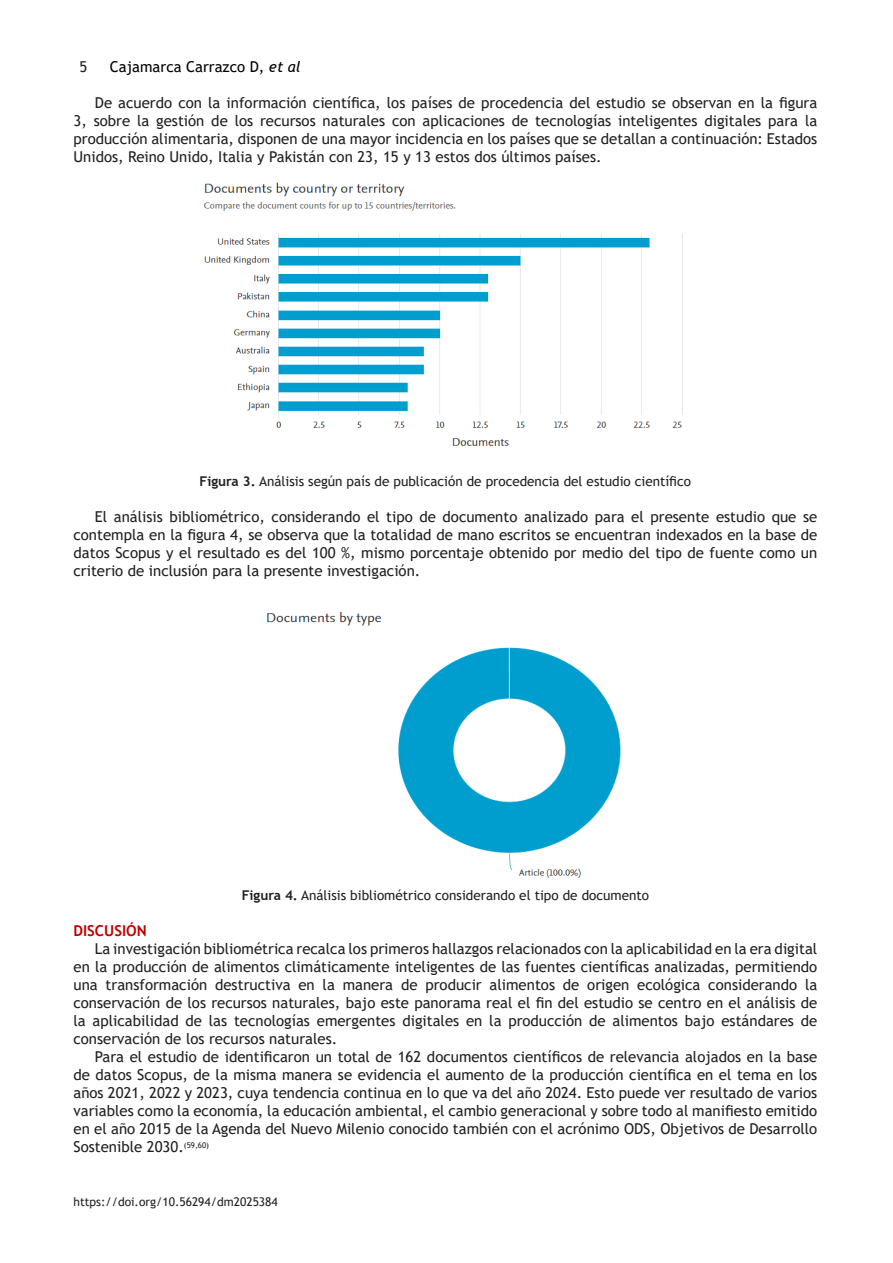
<style>
.page{position:relative;width:893px;height:1263px;background:#fff}
.page>*{position:absolute;margin:0;border:0;box-sizing:border-box;transform-origin:0 0}
.t1{font:15px/18px "Trebuchet MS";color:#231f20;text-align:justify}
.t2{font:15px "Trebuchet MS";color:#000}
.t3{font:700 15px "Trebuchet MS";color:#be0000}
.t4{font:13.5px "Trebuchet MS";color:#231f20}
.t5{font:12px "Trebuchet MS";color:#231f20}
.s1{font-style:italic}
.s2{font-weight:700}
</style>
<div class="page">
<img style="left:203px;top:182px;width:480px;height:264px">
<img style="left:267px;top:612px;width:354px;height:266px">
<p class="t1" style="left:80px;top:58px;width:9px">5</p>
<p class="t2" style="left:110px;top:57px;width:192px">Cajamarca Carrazco D, <span class="s1">et al</span></p>
<p class="t1" style="left:74px;top:94px;width:745px;text-indent:21px">De acuerdo con la información científica, los países de procedencia del estudio se observan en la figura 3, sobre la gestión de los recursos naturales con aplicaciones de tecnologías inteligentes digitales para la producción alimentaria, disponen de una mayor incidencia en los países que se detallan a continuación: Estados Unidos, Reino Unido, Italia y Pakistán con 23, 15 y 13 estos dos últimos países.</p>
<p class="t4" style="left:200px;top:473px;width:493px"><span class="s2">Figura 3.</span> Análisis según país de publicación de procedencia del estudio científico</p>
<p class="t1" style="left:74px;top:508px;width:745px;text-indent:21px">El análisis bibliométrico, considerando el tipo de documento analizado para el presente estudio que se contempla en la figura 4, se observa que la totalidad de mano escritos se encuentran indexados en la base de datos Scopus y el resultado es del 100 %, mismo porcentaje obtenido por medio del tipo de fuente como un criterio de inclusión para la presente investigación.</p>
<p class="t4" style="left:242px;top:887px;width:409px"><span class="s2">Figura 4.</span> Análisis bibliométrico considerando el tipo de documento</p>
<p class="t3" style="left:74px;top:921px;width:75px">DISCUSIÓN</p>
<p class="t1" style="left:74px;top:940px;width:745px;text-indent:21px">La investigación bibliométrica recalca los primeros hallazgos relacionados con la aplicabilidad en la era digital en la producción de alimentos climáticamente inteligentes de las fuentes científicas analizadas, permitiendo una transformación destructiva en la manera de producir alimentos de origen ecológica considerando la conservación de los recursos naturales, bajo este panorama real el fin del estudio se centro en el análisis de la aplicabilidad de las tecnologías emergentes digitales en la producción de alimentos bajo estándares de conservación de los recursos naturales.</p>
<p class="t1" style="left:74px;top:1048px;width:745px;text-indent:21px">Para el estudio de identificaron un total de 162 documentos científicos de relevancia alojados en la base de datos Scopus, de la misma manera se evidencia el aumento de la producción científica en el tema en los años 2021, 2022 y 2023, cuya tendencia continua en lo que va del año 2024. Esto puede ver resultado de varios variables como la economía, la educación ambiental, el cambio generacional y sobre todo al manifiesto emitido en el año 2015 de la Agenda del Nuevo Milenio conocido también con el acrónimo ODS, Objetivos de Desarrollo Sostenible 2030.<sup>(59,60)</sup></p>
<p class="t5" style="left:74px;top:1194px;width:206px">https://doi.org/10.56294/dm2025384</p>
</div>
